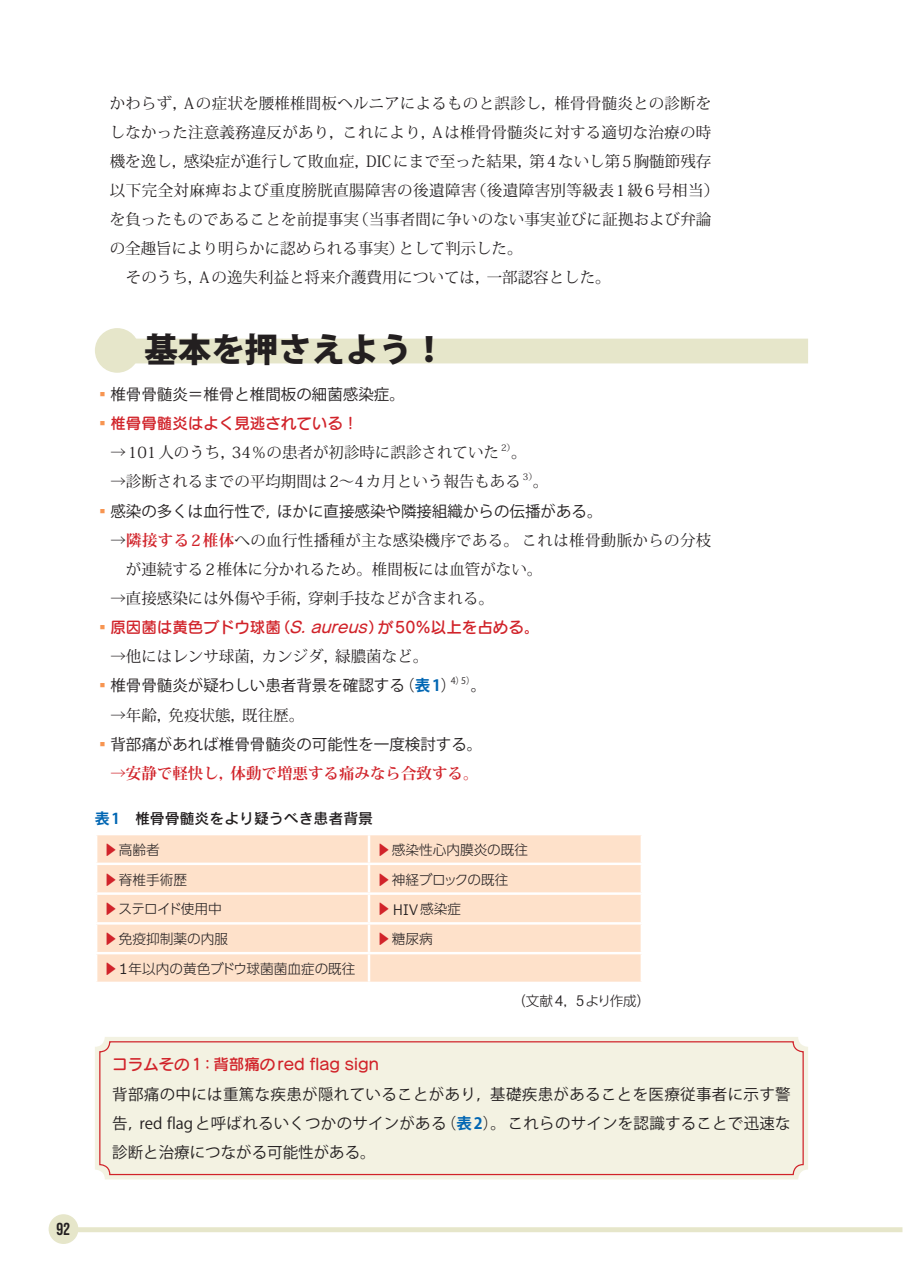
<style>
.page{position:relative;width:903px;height:1275px;background:#fff}
.page>*{position:absolute;margin:0;border:0;box-sizing:border-box;transform-origin:0 0}
.t1{font:800 33.43px "Koz Go Pr 6 N";color:#231f20}
.t2{font:700 17.32px "Bebas Neue Pro";color:#231f20}
.t3{font:300 15.75px "Tenso";color:#231f20}
.t4{font:15.58px "Koz Min Pr 6 N";color:#231f20}
.t5{font:15.58px/29.2px "Koz Go Pr 6 N";color:#231f20;text-align:justify}
.t6{font:15.58px "Seurat Pro N DB";color:#d1232a}
.t7{font:15.58px/29.2px "Koz Min Pr 6 N";letter-spacing:.02em;color:#231f20}
.t8{font:15.58px "Koz Min Pr 6 N";letter-spacing:.03em;color:#231f20}
.t9{font:700 15.58px "Koz Min Pr 6 N";color:#d1232a}
.t10{font:14.88px "Rodin Pro N DB";color:#231f20}
.t11{font:300 13.65px "UD Shin Go Pr 6 N";color:#231f20}
.t12{font:300 13.65px "UD Shin Go Pr 6 N";letter-spacing:-.025em;color:#231f20}
.t13{font:300 13.65px "UD Shin Go Pr 6 N";letter-spacing:-.055em;color:#231f20}
.t14{font:8.92px "Koz Min Pr 6 N";color:#231f20}
.t15{font:8.92px "Koz Go Pr 6 N";color:#231f20}
.s1{color:#f79551}
.s2{font-family:"Koz Go Pr 6 N";color:#f79551}
.s3{font-size:15.58px}
.s4{font-weight:700;color:#d1232a}
.s5{font-style:italic}
.s6{font-weight:700;color:#0166b3}
.s7{font-family:"Koz Go Pr 6 N";font-weight:700;color:#0166b3}
.s8{font-family:"UD Marugo Large Pr 6 N M";font-weight:400;color:#d1232a}
.s9{font-family:"UD Marugo Large Pr 6 N M";font-weight:400;font-size:13.65px;color:#d1232a}
.s10{font-family:"UD Shin Go Pr 6 N";font-size:13.65px}
.s11{font-family:"Tenso";font-size:15.75px}
</style>
<div class="page">
<div style="left:59px;top:1227px;width:843px;height:5px;background:#e6e6ca"></div>
<div style="left:49px;top:1214px;width:29px;height:30px;background:#e6e6ca;border-radius:50%"></div>
<div style="left:130px;top:339px;width:678px;height:24px;background:#e6e6ca"></div>
<div style="left:95px;top:1037px;width:713px;height:142px;background:#f3f2e2;border-radius:10px"></div>
<div style="left:99px;top:1041px;width:705px;height:134px;border:1px solid #d1232a;border-radius:10px"></div>
<div style="left:95px;top:328px;width:45px;height:45px;background:#e6e6ca;border-radius:50%"></div>
<div style="left:97px;top:835px;width:544px;height:147px;background:#fee1ca"></div>
<hr style="left:95px;top:863px;width:274px;height:2px;background:#fff">
<hr style="left:95px;top:922px;width:274px;height:3px;background:#fff">
<hr style="left:95px;top:892px;width:274px;height:3px;background:#fff">
<hr style="left:368px;top:835px;width:2px;height:28px;background:#fff">
<hr style="left:368px;top:865px;width:2px;height:27px;background:#fff">
<hr style="left:368px;top:895px;width:2px;height:27px;background:#fff">
<hr style="left:368px;top:925px;width:2px;height:27px;background:#fff">
<hr style="left:368px;top:954px;width:2px;height:28px;background:#fff">
<hr style="left:369px;top:863px;width:274px;height:2px;background:#fff">
<hr style="left:369px;top:892px;width:274px;height:3px;background:#fff">
<hr style="left:369px;top:922px;width:274px;height:3px;background:#fff">
<hr style="left:95px;top:952px;width:274px;height:2px;background:#fff">
<hr style="left:369px;top:952px;width:274px;height:2px;background:#fff">
<p class="t2" style="left:57px;top:1219px;width:15px">92</p>
<p class="t4" style="left:110px;top:94px;width:603px">かわらず，Aの症状を腰椎椎間板ヘルニアによるものと誤診し，椎骨骨髄炎との診断を</p>
<p class="t4" style="left:110px;top:123px;width:603px">しなかった注意義務違反があり，これにより，Aは椎骨骨髄炎に対する適切な治療の時</p>
<p class="t4" style="left:110px;top:152px;width:603px">機を逸し，感染症が進行して敗血症，DICにまで至った結果，第4ないし第5胸髄節残存</p>
<p class="t8" style="left:110px;top:181px;width:611px">以下完全対麻痺および重度膀胱直腸障害の後遺障害（後遺障害別等級表1級6号相当）</p>
<p class="t4" style="left:110px;top:211px;width:603px">を負ったものであることを前提事実（当事者間に争いのない事実並びに証拠および弁論</p>
<p class="t4" style="left:110px;top:240px;width:414px">の全趣旨により明らかに認められる事実）として判示した。</p>
<p class="t4" style="left:126px;top:269px;width:486px">そのうち，Aの逸失利益と将来介護費用については，一部認容とした。</p>
<h1 class="t1" style="left:144px;top:331px;width:303px">基本を押さえよう！</h1>
<p class="t5" style="left:95px;top:380px;width:312px"><span class="s1">▪</span>椎骨骨髄炎＝椎骨と椎間板の細菌感染症。</p>
<p class="t6" style="left:95px;top:413px;width:265px"><span class="s2">▪</span>椎骨骨髄炎はよく見逃されている！</p>
<p class="t4" style="left:110px;top:444px;width:390px">→101人のうち，34％の患者が初診時に誤診されていた</p>
<p class="t14" style="left:501px;top:443px;width:27px">2）<span class="s3">。</span></p>
<p class="t4" style="left:110px;top:473px;width:412px">→診断されるまでの平均期間は2～4カ月という報告もある</p>
<p class="t14" style="left:523px;top:472px;width:27px">3）<span class="s3">。</span></p>
<p class="t5" style="left:95px;top:497px;width:509px"><span class="s1">▪</span>感染の多くは血行性で，ほかに直接感染や隣接組織からの伝播がある。</p>
<p class="t7" style="left:126px;top:526px;width:587px;text-indent:-16px">→<span class="s4">隣接する2椎体</span>への血行性播種が主な感染機序である。これは椎骨動脈からの分枝が連続する2椎体に分かれるため。椎間板には血管がない。</p>
<p class="t4" style="left:110px;top:589px;width:385px">→直接感染には外傷や手術，穿刺手技などが含まれる。</p>
<p class="t6" style="left:95px;top:617px;width:446px"><span class="s2">▪</span>原因菌は黄色ブドウ球菌（<span class="s5">S.AUREUS</span>）が50％以上を占める。</p>
<p class="t4" style="left:110px;top:648px;width:319px">→他にはレンサ球菌，カンジダ，緑膿菌など。</p>
<p class="t5" style="left:95px;top:671px;width:363px"><span class="s1">▪</span>椎骨骨髄炎が疑わしい患者背景を確認する（<span class="s6">表1</span>）</p>
<p class="t15" style="left:451px;top:676px;width:37px">4）5）<span class="s3">。</span></p>
<p class="t4" style="left:110px;top:706px;width:195px">→年齢，免疫状態，既往歴。</p>
<p class="t5" style="left:95px;top:730px;width:389px"><span class="s1">▪</span>背部痛があれば椎骨骨髄炎の可能性を一度検討する。</p>
<p class="t9" style="left:110px;top:764px;width:370px">→安静で軽快し，体動で増悪する痛みなら合致する。</p>
<p class="t10" style="left:95px;top:808px;width:280px"><span class="s7">表1</span>　椎骨骨髄炎をより疑うべき患者背景</p>
<p class="t11" style="left:104px;top:838px;width:58px"><span class="s8">▶</span>高齢者</p>
<p class="t11" style="left:376px;top:838px;width:153px"><span class="s8">▶</span>感染性心内膜炎の既往</p>
<p class="t11" style="left:104px;top:868px;width:85px"><span class="s8">▶</span>脊椎手術歴</p>
<p class="t12" style="left:376px;top:868px;width:134px"><span class="s8">▶</span>神経ブロックの既往</p>
<p class="t13" style="left:104px;top:898px;width:120px"><span class="s8">▶</span> ステロイド使用中</p>
<p class="t3" style="left:376px;top:900px;width:86px"><span class="s9">▶</span> HIV<span class="s10">感染症</span></p>
<p class="t11" style="left:104px;top:928px;width:126px"><span class="s8">▶</span>免疫抑制薬の内服</p>
<p class="t11" style="left:376px;top:928px;width:58px"><span class="s8">▶</span>糖尿病</p>
<p class="t11" style="left:104px;top:958px;width:253px"><span class="s8">▶</span> <span class="s11">1</span>年以内の黄色ブドウ球菌菌血症の既往</p>
<p class="t11" style="left:512px;top:989px;width:140px">（文献<span class="s11">4</span>，<span class="s11">5</span>より作成）</p>
<p class="t6" style="left:112px;top:1054px;width:268px">コラムその1：背部痛のred flag sign</p>
<p class="t5" style="left:112px;top:1079px;width:680px">背部痛の中には重篤な疾患が隠れていることがあり，基礎疾患があることを医療従事者に示す警告，red flag と呼ばれるいくつかのサインがある（<span class="s6">表2</span>）。これらのサインを認識することで迅速な診断と治療につながる可能性がある。</p>
</div>
